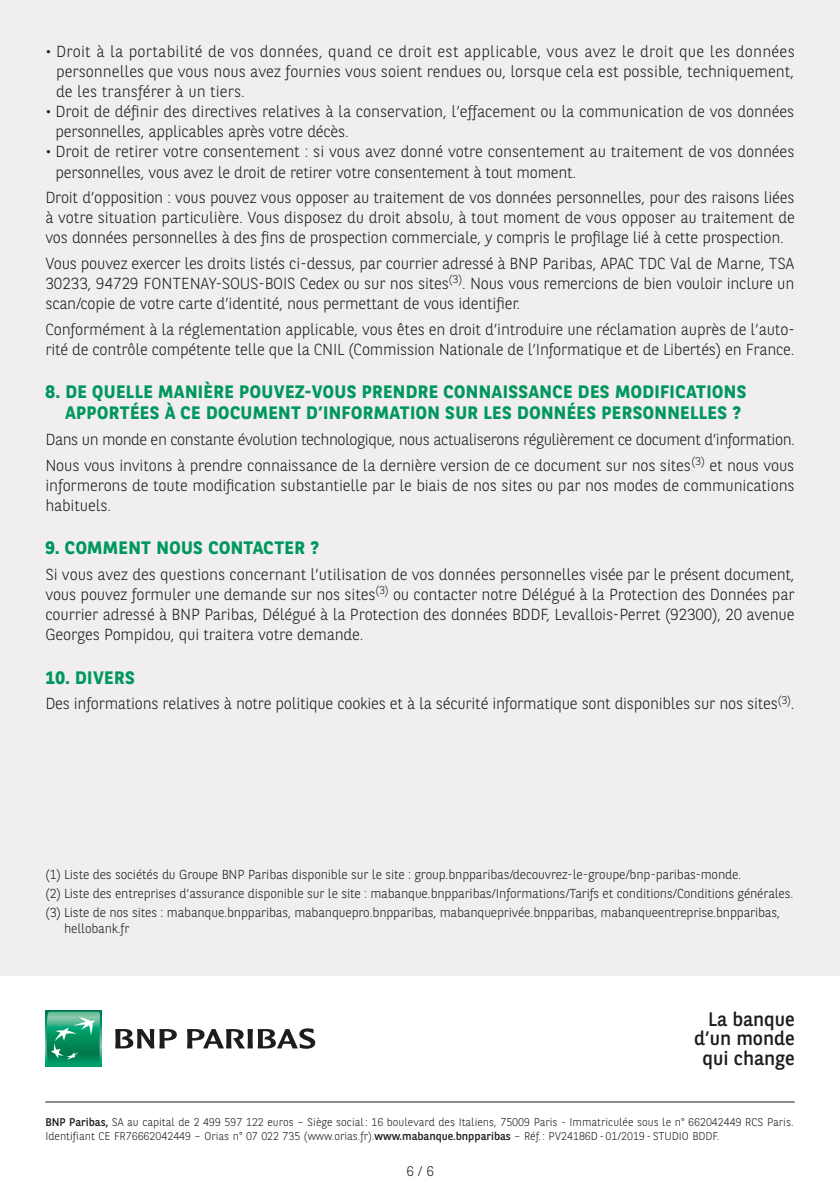
<style>
.page{position:relative;width:840px;height:1191px;background:#fff}
.page>*{position:absolute;margin:0;border:0;box-sizing:border-box;transform-origin:0 0}
.t1{font:19.6px/19.6px "BNPP Sans";color:#1d1d1b;text-align:right}
.t2{font:700 18px/21px "BNPP Sans";letter-spacing:.025em;color:#00975f;text-align:right}
.t3{font:300 16px/20px "BNPP Sans";letter-spacing:-.01em;color:#1d1d1b;text-align:justify}
.t4{font:300 16px/25.6px "BNPP Sans";letter-spacing:-.03em;color:#1d1d1b}
.t5{font:300 14px "BNPP Sans";color:#1d1d1b}
.t6{font:300 13px/18.8px "BNPP Sans";letter-spacing:-.01em;color:#1d1d1b}
.t7{font:300 11.2px/14px "BNPP Sans";color:#1d1d1b}
.s1{font-weight:400}
</style>
<div class="page">
<div style="left:0;top:0;width:839px;height:975px;background:#f0eeef"></div>
<hr style="left:45px;top:1101px;width:749px;height:1px;background:#1d1d1b">
<div style="left:45px;top:1010px;width:56px;height:56px;background:#009d6e"></div>
<svg style="left:46px;top:1011px;width:54px;height:51px"></svg>
<svg style="left:115px;top:1029px;width:62px;height:19px"></svg>
<svg style="left:187px;top:1028px;width:128px;height:20px"></svg>
<p class="t3" style="left:56px;top:41px;width:739px;text-indent:-11px">• Droit à la portabilité de vos données, quand ce droit est applicable, vous avez le droit que les données personnelles que vous nous avez fournies vous soient rendues ou, lorsque cela est possible, techniquement, de les transférer à un tiers.</p>
<p class="t3" style="left:55px;top:101px;width:740px;text-indent:-10px">• Droit de définir des directives relatives à la conservation, l’effacement ou la communication de vos données personnelles, applicables après votre décès.</p>
<p class="t3" style="left:55px;top:141px;width:740px;text-indent:-10px">• Droit de retirer votre consentement : si vous avez donné votre consentement au traitement de vos données personnelles, vous avez le droit de retirer votre consentement à tout moment.</p>
<p class="t3" style="left:45px;top:187px;width:750px">Droit d’opposition : vous pouvez vous opposer au traitement de vos données personnelles, pour des raisons liées à votre situation particulière. Vous disposez du droit absolu, à tout moment de vous opposer au traitement de vos données personnelles à des fins de prospection commerciale, y compris le profilage lié à cette prospection.</p>
<p class="t3" style="left:45px;top:252px;width:750px">Vous pouvez exercer les droits listés ci-dessus, par courrier adressé à BNP Paribas, APAC TDC Val de Marne, TSA 30233, 94729 FONTENAY-SOUS-BOIS Cedex ou sur nos sites<sup>(3)</sup>. Nous vous remercions de bien vouloir inclure un scan/copie de votre carte d’identité, nous permettant de vous identifier.</p>
<p class="t3" style="left:45px;top:318px;width:750px">Conformément à la réglementation applicable, vous êtes en droit d’introduire une réclamation auprès de l’auto&shy;rité de contrôle compétente telle que la CNIL (Commission Nationale de l’Informatique et de Libertés) en France.</p>
<p class="t2" style="left:45px;top:381px;width:702px">8. DE QUELLE MANIÈRE POUVEZ-VOUS PRENDRE CONNAISSANCE DES MODIFICATIONS<br>APPORTÉES À CE DOCUMENT D’INFORMATION SUR LES DONNÉES PERSONNELLES ?</p>
<p class="t4" style="left:45px;top:426px;width:750px">Dans un monde en constante évolution technologique, nous actualiserons régulièrement ce document d’information.<br>Nous vous invitons à prendre connaissance de la dernière version de ce document sur nos sites<sup>(3)</sup> et nous vous</p>
<p class="t3" style="left:45px;top:474px;width:750px">informerons de toute modification substantielle par le biais de nos sites ou par nos modes de communications habituels.</p>
<p class="t2" style="left:45px;top:537px;width:275px">9. COMMENT NOUS CONTACTER ?</p>
<p class="t3" style="left:45px;top:563px;width:750px">Si vous avez des questions concernant l’utilisation de vos données personnelles visée par le présent document, vous pouvez formuler une demande sur nos sites<sup>(3)</sup> ou contacter notre Délégué à la Protection des Données par courrier adressé à BNP Paribas, Délégué à la Protection des données BDDF, Levallois-Perret (92300), 20 avenue Georges Pompidou, qui traitera votre demande.</p>
<p class="t2" style="left:45px;top:666px;width:91px">10. DIVERS</p>
<p class="t3" style="left:45px;top:693px;width:750px">Des informations relatives à notre politique cookies et à la sécurité informatique sont disponibles sur nos sites<sup>(3)</sup>.</p>
<p class="t6" style="left:45px;top:864px;width:749px">(1) Liste des sociétés du Groupe BNP Paribas disponible sur le site : group.bnpparibas/decouvrez-le-groupe/bnp-paribas-monde.<br>(2) Liste des entreprises d’assurance disponible sur le site : mabanque.bnpparibas/Informations/Tarifs et conditions/Conditions générales. (3) Liste de nos sites : mabanque.bnpparibas, mabanquepro.bnpparibas, mabanqueprivée.bnpparibas, mabanqueentreprise.bnpparibas,</p>
<p class="t6" style="left:64px;top:918px;width:67px">hellobank.fr</p>
<p class="t1" style="left:693px;top:1008px;width:102px">La banque d’un monde qui change</p>
<p class="t7" style="left:45px;top:1115px;width:749px"><span class="s1">BNP Paribas,</span> SA au capital de 2 499 597 122 euros – Siège social: 16 boulevard des Italiens, 75009 Paris - Immatriculée sous le n° 662042449 RCS Paris.<br>Identifiant CE FR76662042449 – Orias n° 07 022 735 (www.orias.fr).<span class="s1">www.mabanque.bnpparibas</span> – Réf. : PV24186D-01/2019-STUDIO BDDF.</p>
<p class="t5" style="left:406px;top:1161px;width:29px">6 / 6</p>
</div>
